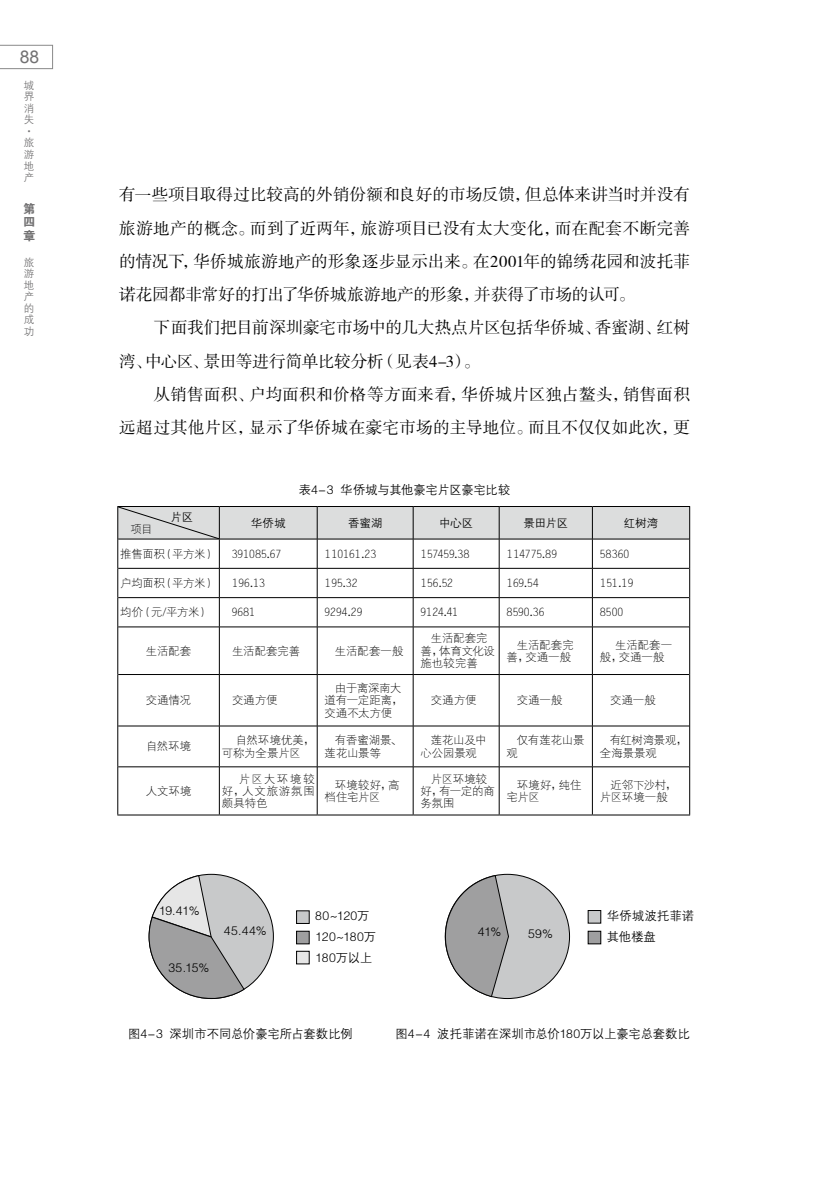
<style>
.page{position:relative;width:839px;height:1186px;background:#fff}
.page>*{position:absolute;margin:0;border:0;box-sizing:border-box;transform-origin:0 0}
.t1{font:17.5px "Arial";color:#727172}
.t2{font:16.62px/33.2px "FZSSK GBK1 0";color:#000;text-align:justify}
.t3{font:12.25px/21px "FZZDXK GBK1 0";letter-spacing:-.005em;color:#000}
.t4{font:12.25px/21px "FZZDXK GBK1 0";letter-spacing:.02em;color:#000}
.t5{font:12.25px/13.5px "FZDHTK GBK1 0";color:#727172;text-align:justify}
.t6{font:11.38px/12.2px "FZXDXK GBK1 0";letter-spacing:-.005em;color:#000}
.t7{font:11.38px "FZZDXK GBK1 0";color:#000}
.t8{font:11.38px "FZXDXK GBK1 0";letter-spacing:-.05em;color:#000}
.t9{font:10.5px/11.5px "FZZDXK GBK1 0";color:#727172;text-align:justify}
</style>
<div class="page">
<svg style="left:0;top:45px;width:53px;height:24px"></svg>
<div style="left:445px;top:874px;width:124px;height:124px;background:#c8c9ca;border-radius:50%"></div>
<svg style="left:444px;top:875px;width:64px;height:122px"></svg>
<div style="left:588px;top:910px;width:12px;height:13px;background:#c8c9ca"></div>
<div style="left:588px;top:910px;width:12px;height:13px;border:1px solid #000"></div>
<div style="left:588px;top:931px;width:12px;height:13px;background:#9f9fa0"></div>
<div style="left:588px;top:931px;width:12px;height:13px;border:1px solid #000"></div>
<hr style="left:117px;top:597px;width:1px;height:30px;background:#000">
<hr style="left:689px;top:597px;width:1px;height:30px;background:#000">
<hr style="left:117px;top:627px;width:1px;height:47px;background:#000">
<hr style="left:689px;top:627px;width:1px;height:47px;background:#000">
<hr style="left:117px;top:674px;width:1px;height:52px;background:#000">
<hr style="left:689px;top:674px;width:1px;height:52px;background:#000">
<hr style="left:117px;top:726px;width:1px;height:41px;background:#000">
<hr style="left:689px;top:726px;width:1px;height:41px;background:#000">
<hr style="left:117px;top:767px;width:1px;height:47px;background:#000">
<hr style="left:689px;top:767px;width:1px;height:47px;background:#000">
<hr style="left:117px;top:814px;width:102px;height:1px;background:#000">
<hr style="left:219px;top:814px;width:98px;height:1px;background:#000">
<hr style="left:317px;top:814px;width:96px;height:1px;background:#000">
<hr style="left:413px;top:814px;width:86px;height:1px;background:#000">
<hr style="left:499px;top:814px;width:93px;height:1px;background:#000">
<hr style="left:592px;top:814px;width:98px;height:1px;background:#000">
<hr style="left:118px;top:626px;width:101px;height:1px;background:#000">
<hr style="left:219px;top:626px;width:98px;height:1px;background:#000">
<hr style="left:219px;top:627px;width:1px;height:47px;background:#000">
<hr style="left:317px;top:626px;width:96px;height:1px;background:#000">
<hr style="left:317px;top:627px;width:1px;height:47px;background:#000">
<hr style="left:413px;top:626px;width:86px;height:1px;background:#000">
<hr style="left:413px;top:627px;width:1px;height:47px;background:#000">
<hr style="left:499px;top:626px;width:93px;height:1px;background:#000">
<hr style="left:499px;top:627px;width:1px;height:47px;background:#000">
<hr style="left:592px;top:626px;width:97px;height:1px;background:#000">
<hr style="left:592px;top:627px;width:1px;height:47px;background:#000">
<hr style="left:118px;top:674px;width:101px;height:1px;background:#000">
<hr style="left:219px;top:674px;width:98px;height:1px;background:#000">
<hr style="left:219px;top:675px;width:1px;height:51px;background:#000">
<hr style="left:317px;top:674px;width:96px;height:1px;background:#000">
<hr style="left:317px;top:675px;width:1px;height:51px;background:#000">
<hr style="left:413px;top:674px;width:86px;height:1px;background:#000">
<hr style="left:413px;top:675px;width:1px;height:51px;background:#000">
<hr style="left:499px;top:674px;width:93px;height:1px;background:#000">
<hr style="left:499px;top:675px;width:1px;height:51px;background:#000">
<hr style="left:592px;top:674px;width:97px;height:1px;background:#000">
<hr style="left:592px;top:675px;width:1px;height:51px;background:#000">
<hr style="left:118px;top:725px;width:101px;height:1px;background:#000">
<hr style="left:219px;top:725px;width:98px;height:1px;background:#000">
<hr style="left:219px;top:726px;width:1px;height:40px;background:#000">
<hr style="left:317px;top:725px;width:96px;height:1px;background:#000">
<hr style="left:317px;top:726px;width:1px;height:40px;background:#000">
<hr style="left:413px;top:725px;width:86px;height:1px;background:#000">
<hr style="left:413px;top:726px;width:1px;height:40px;background:#000">
<hr style="left:499px;top:725px;width:93px;height:1px;background:#000">
<hr style="left:499px;top:726px;width:1px;height:40px;background:#000">
<hr style="left:592px;top:725px;width:97px;height:1px;background:#000">
<hr style="left:592px;top:726px;width:1px;height:40px;background:#000">
<hr style="left:118px;top:766px;width:101px;height:1px;background:#000">
<hr style="left:219px;top:766px;width:98px;height:1px;background:#000">
<hr style="left:219px;top:767px;width:1px;height:47px;background:#000">
<hr style="left:317px;top:766px;width:96px;height:1px;background:#000">
<hr style="left:317px;top:767px;width:1px;height:47px;background:#000">
<hr style="left:413px;top:766px;width:86px;height:1px;background:#000">
<hr style="left:413px;top:767px;width:1px;height:47px;background:#000">
<hr style="left:499px;top:766px;width:93px;height:1px;background:#000">
<hr style="left:499px;top:767px;width:1px;height:47px;background:#000">
<hr style="left:592px;top:766px;width:97px;height:1px;background:#000">
<hr style="left:592px;top:767px;width:1px;height:47px;background:#000">
<svg style="left:117px;top:506px;width:573px;height:120px"></svg>
<div style="left:149px;top:874px;width:124px;height:124px;background:#c8c9ca;border-radius:50%"></div>
<svg style="left:149px;top:875px;width:95px;height:123px"></svg>
<div style="left:296px;top:911px;width:13px;height:12px;background:#c8c9ca"></div>
<div style="left:296px;top:931px;width:13px;height:13px;background:#9f9fa0"></div>
<div style="left:296px;top:931px;width:13px;height:13px;border:1px solid #000"></div>
<div style="left:296px;top:951px;width:13px;height:13px;background:#e6e6e6"></div>
<div style="left:296px;top:951px;width:13px;height:13px;border:1px solid #000"></div>
<h1 class="t1" style="left:20px;top:46px;width:21px">88</h1>
<p class="t9" style="left:24px;top:79px;width:12px">城界消失</p>
<p class="t9" style="left:35px;top:126px;width:12px;rotate:90deg">·</p>
<p class="t9" style="left:24px;top:137px;width:12px">旅游地产</p>
<p class="t5" style="left:23px;top:202px;width:13px">第四章</p>
<p class="t9" style="left:24px;top:256px;width:12px">旅游地产的成功</p>
<h2 class="t2" style="left:119px;top:179px;width:572px">有一些项目取得过比较高的外销份额和良好的市场反馈，但总体来讲当时并没有旅游地产的概念。而到了近两年，旅游项目已没有太大变化，而在配套不断完善的情况下，华侨城旅游地产的形象逐步显示出来。在2001年的锦绣花园和波托菲诺花园都非常好的打出了华侨城旅游地产的形象，并获得了市场的认可。</h2>
<h2 class="t2" style="left:119px;top:312px;width:572px;text-indent:35px">下面我们把目前深圳豪宅市场中的几大热点片区包括华侨城、香蜜湖、红树湾、中心区、景田等进行简单比较分析（见表4-3）。</h2>
<h2 class="t2" style="left:119px;top:378px;width:572px;text-align:right">从销售面积、户均面积和价格等方面来看，华侨城片区独占鳌头，销售面积<br>远超过其他片区，显示了华侨城在豪宅市场的主导地位。而且不仅仅如此次，更</h2>
<p class="t6" style="left:130px;top:523px;width:24px">项目</p>
<p class="t7" style="left:171px;top:510px;width:24px">片区</p>
<p class="t3" style="left:299px;top:480px;width:213px">表4-3 华侨城与其他豪宅片区豪宅比较</p>
<p class="t7" style="left:251px;top:516px;width:36px">华侨城</p>
<p class="t7" style="left:348px;top:516px;width:36px">香蜜湖</p>
<p class="t7" style="left:439px;top:516px;width:36px">中心区</p>
<p class="t7" style="left:523px;top:516px;width:46px">景田片区</p>
<p class="t7" style="left:623px;top:516px;width:36px">红树湾</p>
<p class="t6" style="left:120px;top:548px;width:96px">推售面积（平方米）</p>
<p class="t6" style="left:232px;top:548px;width:51px">391085.67</p>
<p class="t8" style="left:324px;top:547px;width:53px">110161.23</p>
<p class="t6" style="left:420px;top:548px;width:50px">157459.38</p>
<p class="t6" style="left:506px;top:548px;width:52px">114775.89</p>
<p class="t6" style="left:599px;top:548px;width:31px">58360</p>
<p class="t6" style="left:120px;top:577px;width:96px">户均面积（平方米）</p>
<p class="t6" style="left:232px;top:577px;width:35px">196.13</p>
<p class="t6" style="left:324px;top:577px;width:34px">195.32</p>
<p class="t6" style="left:420px;top:577px;width:34px">156.52</p>
<p class="t6" style="left:506px;top:577px;width:34px">169.54</p>
<p class="t6" style="left:599px;top:577px;width:35px">151.19</p>
<p class="t6" style="left:120px;top:606px;width:90px">均价（元/平方米）</p>
<p class="t6" style="left:232px;top:606px;width:26px">9681</p>
<p class="t6" style="left:324px;top:606px;width:39px">9294.29</p>
<p class="t6" style="left:420px;top:606px;width:40px">9124.41</p>
<p class="t6" style="left:506px;top:606px;width:39px">8590.36</p>
<p class="t6" style="left:599px;top:606px;width:25px">8500</p>
<p class="t6" style="left:146px;top:645px;width:47px">生活配套</p>
<p class="t6" style="left:232px;top:645px;width:69px">生活配套完善</p>
<p class="t6" style="left:335px;top:645px;width:70px">生活配套一般</p>
<p class="t6" style="left:420px;top:633px;width:76px;text-indent:10px">生活配套完善，体育文化设施也较完善</p>
<p class="t6" style="left:506px;top:639px;width:69px;text-align:right">生活配套完善，交通一般</p>
<p class="t6" style="left:599px;top:639px;width:74px;text-indent:15px">生活配套一般，交通一般</p>
<p class="t6" style="left:146px;top:694px;width:47px">交通情况</p>
<p class="t6" style="left:232px;top:694px;width:47px">交通方便</p>
<p class="t6" style="left:324px;top:682px;width:80px;text-align:justify;text-indent:10px">由于离深南大道有一定距离，交通不太方便</p>
<p class="t6" style="left:431px;top:694px;width:47px">交通方便</p>
<p class="t6" style="left:516px;top:694px;width:47px">交通一般</p>
<p class="t6" style="left:610px;top:694px;width:47px">交通一般</p>
<p class="t6" style="left:146px;top:740px;width:46px">自然环境</p>
<p class="t6" style="left:222px;top:734px;width:94px;text-indent:14px">自然环境优美，可称为全景片区</p>
<p class="t6" style="left:324px;top:734px;width:79px;text-indent:10px">有香蜜湖景、莲花山景等</p>
<p class="t6" style="left:420px;top:734px;width:67px;text-indent:10px">莲花山及中心公园景观</p>
<p class="t6" style="left:506px;top:734px;width:79px;text-indent:10px">仅有莲花山景观</p>
<p class="t6" style="left:599px;top:734px;width:89px;text-indent:10px">有红树湾景观，全海景景观</p>
<p class="t6" style="left:146px;top:785px;width:47px">人文环境</p>
<p class="t6" style="left:222px;top:773px;width:94px;text-align:justify;text-indent:17px">片区大环境较好，人文旅游氛围颇具特色</p>
<p class="t6" style="left:324px;top:779px;width:76px;text-indent:10px">环境较好，高档住宅片区</p>
<p class="t6" style="left:420px;top:773px;width:76px;text-indent:10px">片区环境较好，有一定的商务氛围</p>
<p class="t6" style="left:506px;top:779px;width:76px;text-indent:10px">环境好，纯住宅片区</p>
<p class="t6" style="left:599px;top:779px;width:78px;text-indent:10px">近邻下沙村，片区环境一般</p>
<p class="t3" style="left:159px;top:901px;width:43px">19.41％</p>
<p class="t3" style="left:168px;top:957px;width:42px">35.15%</p>
<p class="t3" style="left:224px;top:920px;width:44px">45.44%</p>
<p class="t3" style="left:315px;top:906px;width:62px">80~120万<br>120~180万<br>180万以上</p>
<p class="t3" style="left:477px;top:921px;width:25px">41%</p>
<p class="t3" style="left:528px;top:923px;width:26px">59%</p>
<p class="t4" style="left:606px;top:906px;width:89px">华侨城波托菲诺其他楼盘</p>
<p class="t3" style="left:128px;top:1023px;width:226px">图4-3 深圳市不同总价豪宅所占套数比例</p>
<p class="t3" style="left:395px;top:1023px;width:296px">图4-4 波托菲诺在深圳市总价180万以上豪宅总套数比</p>
</div>
